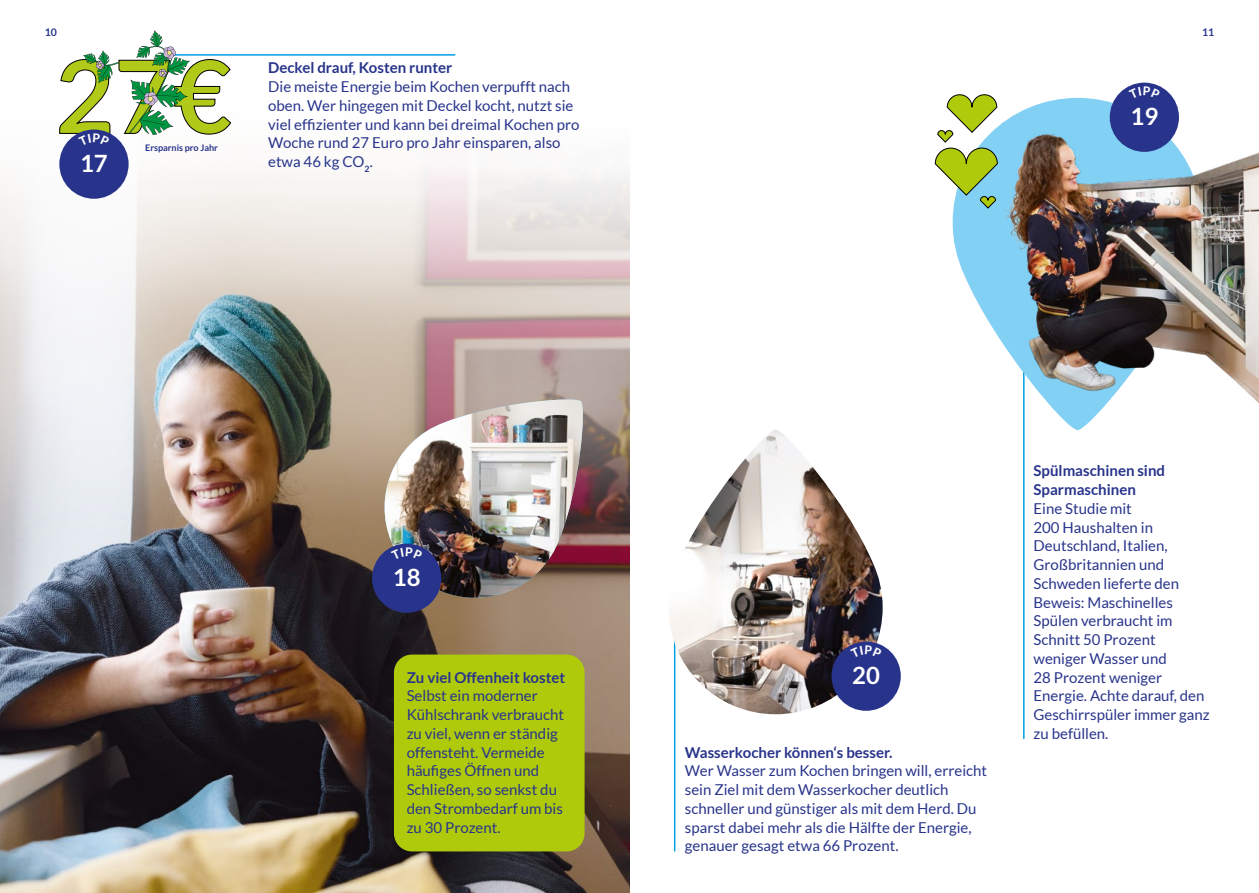
<style>
.page{position:relative;width:1259px;height:893px;background:#fff}
.page>*{position:absolute;margin:0;border:0;box-sizing:border-box;transform-origin:0 0}
.t1{font:700 23.85px "Lato";color:#fff}
.t2{font:15px/18.8px "Lato";color:#28348b}
.t3{font:700 15px/18.8px "Lato";color:#28348b}
.t4{font:700 10.5px "Lato";color:#28348b}
.t5{font:700 9px "Lato";color:#28348b}
</style>
<div class="page">
<img style="left:0;top:54px;width:629px;height:839px">
<hr style="left:674px;top:626px;width:1px;height:225px;background:#009fe3">
<hr style="left:161px;top:54px;width:294px;height:2px;background:#009fe3">
<hr style="left:1023px;top:357px;width:1px;height:382px;background:#009fe3">
<svg style="left:952px;top:126px;width:143px;height:304px"></svg>
<img style="left:669px;top:429px;width:213px;height:285px">
<img style="left:999px;top:87px;width:260px;height:329px">
<svg style="left:934px;top:94px;width:64px;height:115px"></svg>
<div style="left:394px;top:654px;width:190px;height:197px;background:#afca0b;border-radius:18px"></div>
<div style="left:372px;top:544px;width:69px;height:69px;background:#28348b;border-radius:50%"></div>
<div style="left:59px;top:129px;width:70px;height:70px;background:#28348b;border-radius:50%"></div>
<div style="left:71px;top:142px;width:45px;height:45px;border:1px solid #28348b;border-radius:50%"></div>
<div style="left:831px;top:642px;width:70px;height:69px;background:#28348b;border-radius:50%"></div>
<div style="left:843px;top:654px;width:45px;height:45px;border:1px solid #28348b;border-radius:50%"></div>
<div style="left:1109px;top:83px;width:70px;height:69px;background:#28348b;border-radius:50%"></div>
<div style="left:1121px;top:95px;width:45px;height:45px;border:1px solid #28348b;border-radius:50%"></div>
<img style="left:376px;top:396px;width:210px;height:211px">
<svg style="left:59px;top:30px;width:172px;height:116px"></svg>
<svg style="left:850px;top:645px;width:32px;height:13px"></svg>
<svg style="left:1131px;top:95px;width:25px;height:4px"></svg>
<p class="t4" style="left:45px;top:26px;width:14px">10</p>
<p class="t4" style="left:1202px;top:26px;width:14px">11</p>
<h1 class="t1" style="left:80px;top:150px;width:29px">17</h1>
<p class="t5" style="left:145px;top:142px;width:74px">Ersparnis pro Jahr</p>
<p class="t3" style="left:268px;top:58px;width:186px">Deckel drauf, Kosten runter</p>
<p class="t2" style="left:268px;top:77px;width:313px">Die meiste Energie beim Kochen verpufft nach oben. Wer hingegen mit Deckel kocht, nutzt sie viel effizienter und kann bei dreimal Kochen pro Woche rund 27 Euro pro Jahr einsparen, also etwa 46 kg CO<sub>2</sub>.</p>
<h1 class="t1" style="left:1130px;top:103px;width:29px">19</h1>
<h1 class="t1" style="left:393px;top:564px;width:29px">18</h1>
<p class="t3" style="left:407px;top:668px;width:160px">Zu viel Offenheit kostet</p>
<p class="t2" style="left:407px;top:686px;width:159px">Selbst ein moderner<br>Kühlschrank verbraucht zu viel, wenn er ständig offensteht. Vermeide häufiges Öffnen und<br>Schließen, so senkst du den Strombedarf um bis zu 30 Prozent.</p>
<h1 class="t1" style="left:852px;top:662px;width:29px">20</h1>
<p class="t3" style="left:685px;top:743px;width:209px">Wasserkocher können‘s besser.</p>
<p class="t2" style="left:685px;top:761px;width:304px">Wer Wasser zum Kochen bringen will, erreicht sein Ziel mit dem Wasserkocher deutlich schneller und günstiger als mit dem Herd. Du sparst dabei mehr als die Hälfte der Energie, genauer gesagt etwa 66 Prozent.</p>
<p class="t3" style="left:1033px;top:461px;width:133px">Spülmaschinen sind<br>Sparmaschinen</p>
<p class="t2" style="left:1033px;top:499px;width:178px">Eine Studie mit<br>200 Haushalten in<br>Deutschland, Italien,<br>Großbritannien und<br>Schweden lieferte den<br>Beweis: Maschinelles<br>Spülen verbraucht im<br>Schnitt 50 Prozent weniger Wasser und<br>28 Prozent weniger<br>Energie. Achte darauf, den<br>Geschirrspüler immer ganz zu befüllen.</p>
</div>
